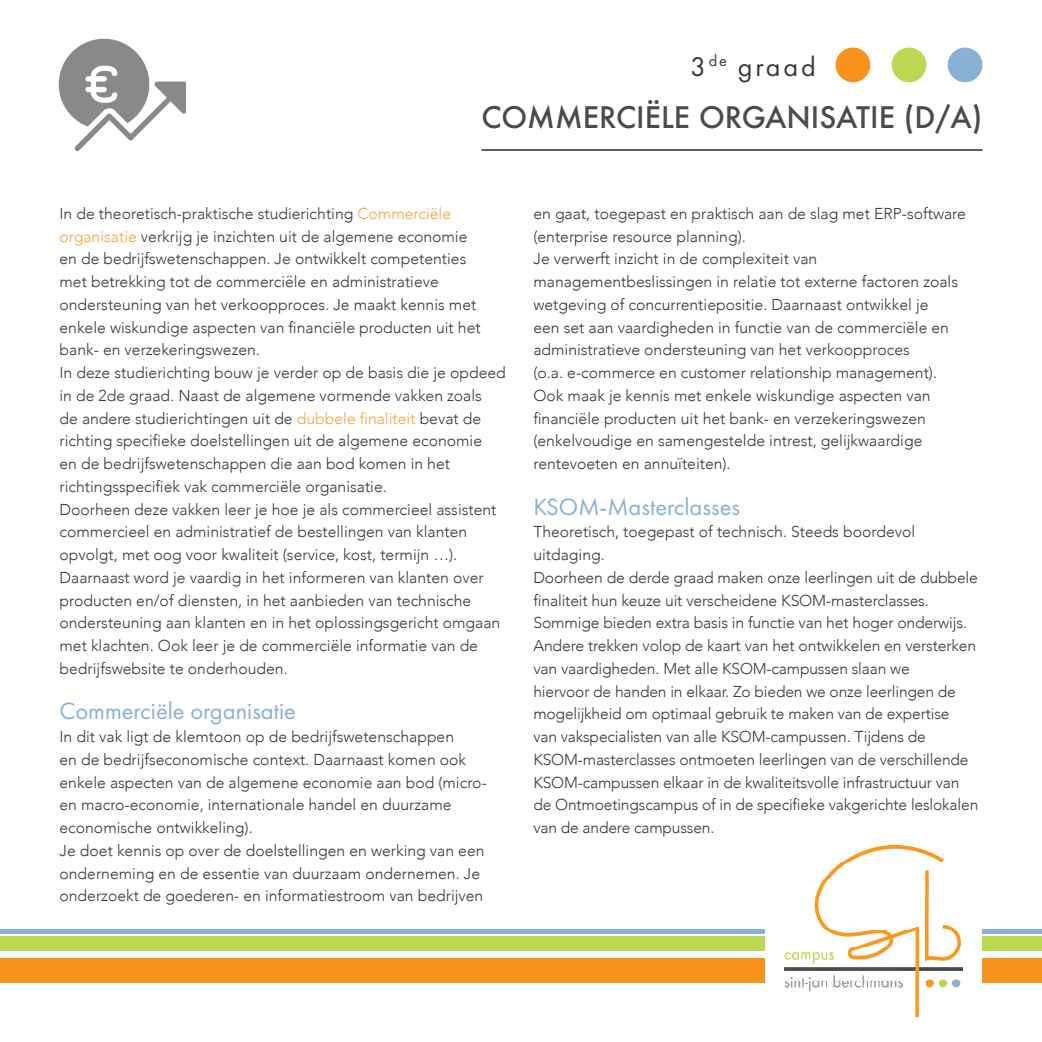
<style>
.page{position:relative;width:1042px;height:1042px;background:#fff}
.page>*{position:absolute;margin:0;border:0;box-sizing:border-box;transform-origin:0 0}
.t1{font:500 28.88px "Futura";color:#4b4b4a}
.t2{font:28px "Futura PT";letter-spacing:.1em;color:#373837}
.t3{font:24.5px "Futura PT";color:#89b1d5}
.t4{font:300 15.75px/22.8px "Avenir";color:#373837}
.s1{color:#f9a23e}
</style>
<div class="page">
<img style="left:784px;top:846px;width:178px;height:171px">
<div style="left:0;top:929px;width:764px;height:5px;background:#89b1d5"></div>
<div style="left:982px;top:929px;width:60px;height:5px;background:#89b1d5"></div>
<div style="left:0;top:936px;width:764px;height:15px;background:#bcd752"></div>
<div style="left:982px;top:936px;width:60px;height:15px;background:#bcd752"></div>
<div style="left:0;top:957px;width:764px;height:25px;background:#f7931d"></div>
<div style="left:982px;top:957px;width:60px;height:25px;background:#f7931d"></div>
<div style="left:835px;top:48px;width:35px;height:34px;background:#f7931d;border-radius:50%"></div>
<div style="left:891px;top:48px;width:35px;height:34px;background:#bcd752;border-radius:50%"></div>
<div style="left:947px;top:48px;width:35px;height:34px;background:#89b1d5;border-radius:50%"></div>
<hr style="left:481px;top:149px;width:501px;height:2px;background:#4b4b4a">
<img style="left:58px;top:38px;width:128px;height:113px">
<h2 class="t2" style="left:690px;top:50px;width:127px">3<sup>de</sup> graad</h2>
<h1 class="t1" style="left:481px;top:97px;width:502px">COMMERCIËLE ORGANISATIE (D/A)</h1>
<p class="t4" style="left:60px;top:202px;width:448px">In de theoretisch-praktische studierichting <span class="s1">Commerciële organisatie</span> verkrijg je inzichten uit de algemene economie<br>en de bedrijfswetenschappen. Je ontwikkelt competenties<br>met betrekking tot de commerciële en administratieve ondersteuning van het verkoopproces. Je maakt kennis met enkele wiskundige aspecten van financiële producten uit het bank- en verzekeringswezen.<br>In deze studierichting bouw je verder op de basis die je opdeed in de 2de graad. Naast de algemene vormende vakken zoals<br>de andere studierichtingen uit de <span class="s1">dubbele finaliteit</span> bevat de richting specifieke doelstellingen uit de algemene economie<br>en de bedrijfswetenschappen die aan bod komen in het richtingsspecifiek vak commerciële organisatie.<br>Doorheen deze vakken leer je hoe je als commercieel assistent commercieel en administratief de bestellingen van klanten opvolgt, met oog voor kwaliteit (service, kost, termijn …).<br>Daarnaast word je vaardig in het informeren van klanten over producten en/of diensten, in het aanbieden van technische ondersteuning aan klanten en in het oplossingsgericht omgaan met klachten. Ook leer je de commerciële informatie van de bedrijfswebsite te onderhouden.</p>
<h3 class="t3" style="left:60px;top:697px;width:238px">Commerciële organisatie</h3>
<p class="t4" style="left:60px;top:725px;width:429px">In dit vak ligt de klemtoon op de bedrijfswetenschappen<br>en de bedrijfseconomische context. Daarnaast komen ook enkele aspecten van de algemene economie aan bod (micro&shy;en macro-economie, internationale handel en duurzame economische ontwikkeling).<br>Je doet kennis op over de doelstellingen en werking van een onderneming en de essentie van duurzaam ondernemen. Je onderzoekt de goederen- en informatiestroom van bedrijven</p>
<p class="t4" style="left:533px;top:202px;width:434px">en gaat, toegepast en praktisch aan de slag met ERP-software (enterprise resource planning).<br>Je verwerft inzicht in de complexiteit van managementbeslissingen in relatie tot externe factoren zoals wetgeving of concurrentiepositie. Daarnaast ontwikkel je<br>een set aan vaardigheden in functie van de commerciële en administratieve ondersteuning van het verkoopproces<br>(o.a. e-commerce en customer relationship management).<br>Ook maak je kennis met enkele wiskundige aspecten van financiële producten uit het bank- en verzekeringswezen (enkelvoudige en samengestelde intrest, gelijkwaardige rentevoeten en annuïteiten).</p>
<h3 class="t3" style="left:533px;top:492px;width:208px">KSOM-Masterclasses</h3>
<p class="t4" style="left:533px;top:521px;width:446px">Theoretisch, toegepast of technisch. Steeds boordevol uitdaging.<br>Doorheen de derde graad maken onze leerlingen uit de dubbele finaliteit hun keuze uit verscheidene KSOM-masterclasses.<br>Sommige bieden extra basis in functie van het hoger onderwijs.<br>Andere trekken volop de kaart van het ontwikkelen en versterken van vaardigheden. Met alle KSOM-campussen slaan we<br>hiervoor de handen in elkaar. Zo bieden we onze leerlingen de mogelijkheid om optimaal gebruik te maken van de expertise<br>van vakspecialisten van alle KSOM-campussen. Tijdens de KSOM-masterclasses ontmoeten leerlingen van de verschillende KSOM-campussen elkaar in de kwaliteitsvolle infrastructuur van de Ontmoetingscampus of in de specifieke vakgerichte leslokalen van de andere campussen.</p>
</div>
